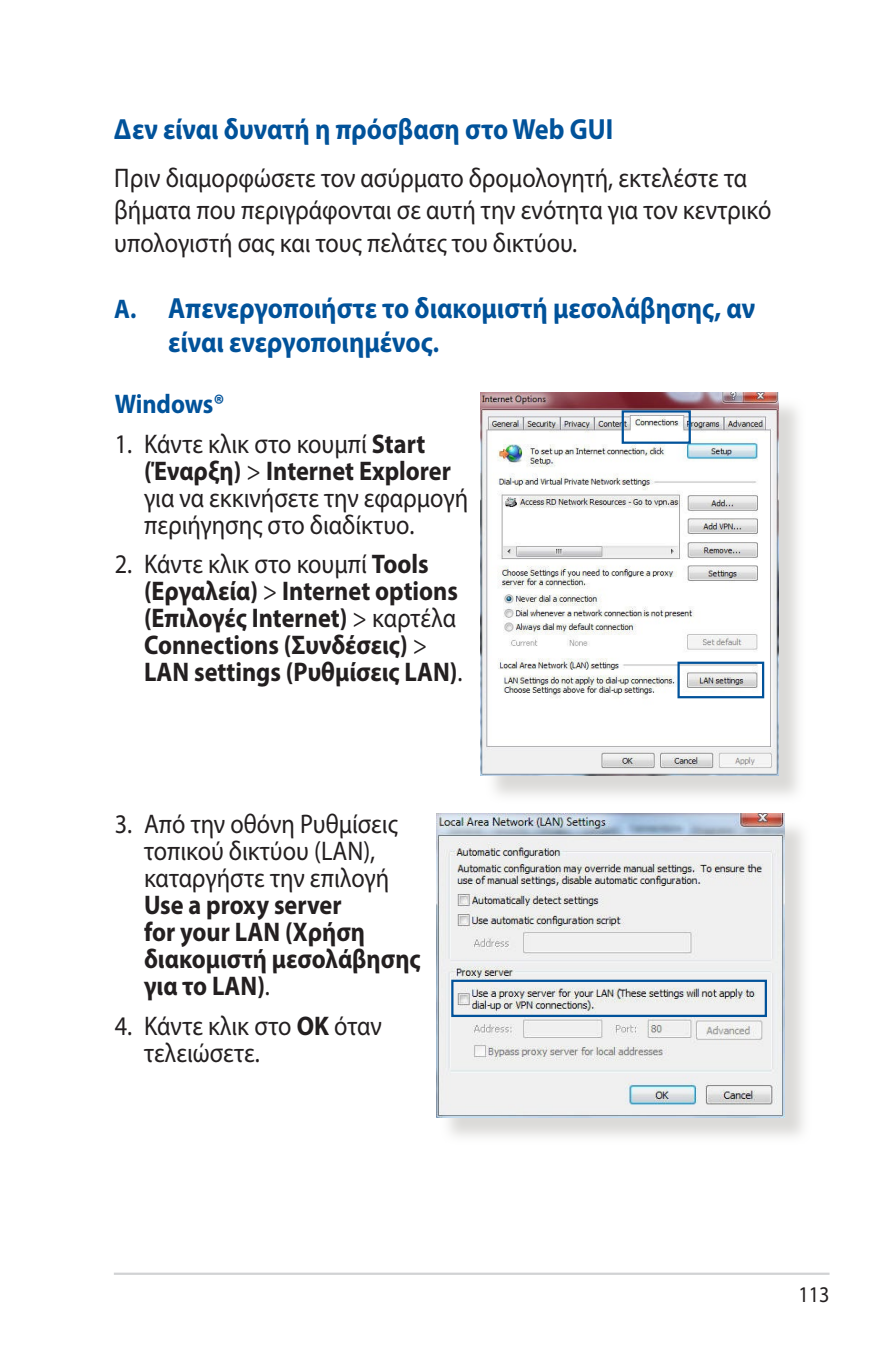
<style>
.page{position:relative;width:893px;height:1346px;background:#fff}
.page>*{position:absolute;margin:0;border:0;box-sizing:border-box;transform-origin:0 0}
.t1{font:700 29.25px/33.8px "Myriad Pro";color:#01529a;scale:.9 1}
.t2{font:27px/27px "Myriad Pro";color:#231f20;scale:.9 1}
.t3{font:700 27px/27px "Myriad Pro";color:#231f20;scale:.9 1}
.t4{font:700 27px "Myriad Pro";letter-spacing:-.005em;color:#01529a;scale:.9 1}
.t5{font:22.5px "Myriad Pro";color:#231f20;scale:.9 1}
.s1{font-size:27px}
.s2{font-weight:700}
.s3{font-weight:400}
</style>
<div class="page">
<hr style="left:114px;top:1272px;width:715px;height:3px;background:#d1d2d4">
<div style="left:484px;top:396px;width:323px;height:408px;background:#cfcecb;opacity:.75"></div>
<img style="left:481px;top:393px;width:298px;height:383px">
<div style="left:622px;top:410px;width:69px;height:34px;border:2px solid #01529a"></div>
<div style="left:677px;top:662px;width:87px;height:36px;border:2px solid #01529a"></div>
<div style="left:440px;top:817px;width:372px;height:328px;background:#cfcecb;opacity:.75"></div>
<img style="left:436px;top:814px;width:348px;height:303px">
<div style="left:451px;top:979px;width:316px;height:38px;border:2px solid #01529a"></div>
<p class="t1" style="left:114px;top:111px;width:556px">Δεν είναι δυνατή η πρόσβαση στο Web GUI</p>
<p class="t2" style="left:114px;top:161px;width:732px;line-height:32.4px">Πριν διαμορφώσετε τον ασύρματο δρομολογητή, εκτελέστε τα βήματα που περιγράφονται σε αυτή την ενότητα για τον κεντρικό υπολογιστή σας και τους πελάτες του δικτύου.</p>
<p class="t1" style="left:168px;top:290px;width:654px;text-indent:-54px"><span class="s1">A.</span> Απενεργοποιήστε το διακομιστή μεσολάβησης, αν είναι ενεργοποιημένος<span class="s1">.</span></p>
<p class="t4" style="left:115px;top:386px;width:124px">Windows®</p>
<p class="t2" style="left:144px;top:430px;width:362px;text-indent:-29px">1. Κάντε κλικ στο κουμπί <span class="s2">Start (Έναρξη)</span> &gt; <span class="s2">Internet Explorer </span>για να εκκινήσετε την εφαρμογή περιήγησης στο διαδίκτυο.</p>
<p class="t3" style="left:144px;top:550px;width:355px;text-indent:-29px"><span class="s3">2. Κάντε κλικ στο κουμπί</span> Tools (Εργαλεία) <span class="s3">&gt;</span> Internet options (Επιλογές Internet) <span class="s3">&gt; καρτέλα<br></span>Connections (Συνδέσεις) <span class="s3">&gt;<br></span>LAN settings (Ρυθμίσεις LAN)<span class="s3">.</span></p>
<p class="t2" style="left:144px;top:810px;width:283px;text-indent:-29px">3. Από την οθόνη Ρυθμίσεις τοπικού δικτύου (LAN), καταργήστε την επιλογή</p>
<p class="t3" style="left:144px;top:890px;width:309px">Use a proxy server<br>for your LAN (Χρήση διακομιστή μεσολάβησης για το LAN)<span class="s3">.</span></p>
<p class="t2" style="left:144px;top:1011px;width:266px;text-indent:-29px">4. Κάντε κλικ στο <span class="s2">OK</span> όταν τελειώσετε.</p>
<p class="t5" style="left:798px;top:1281px;width:36px">113</p>
</div>
